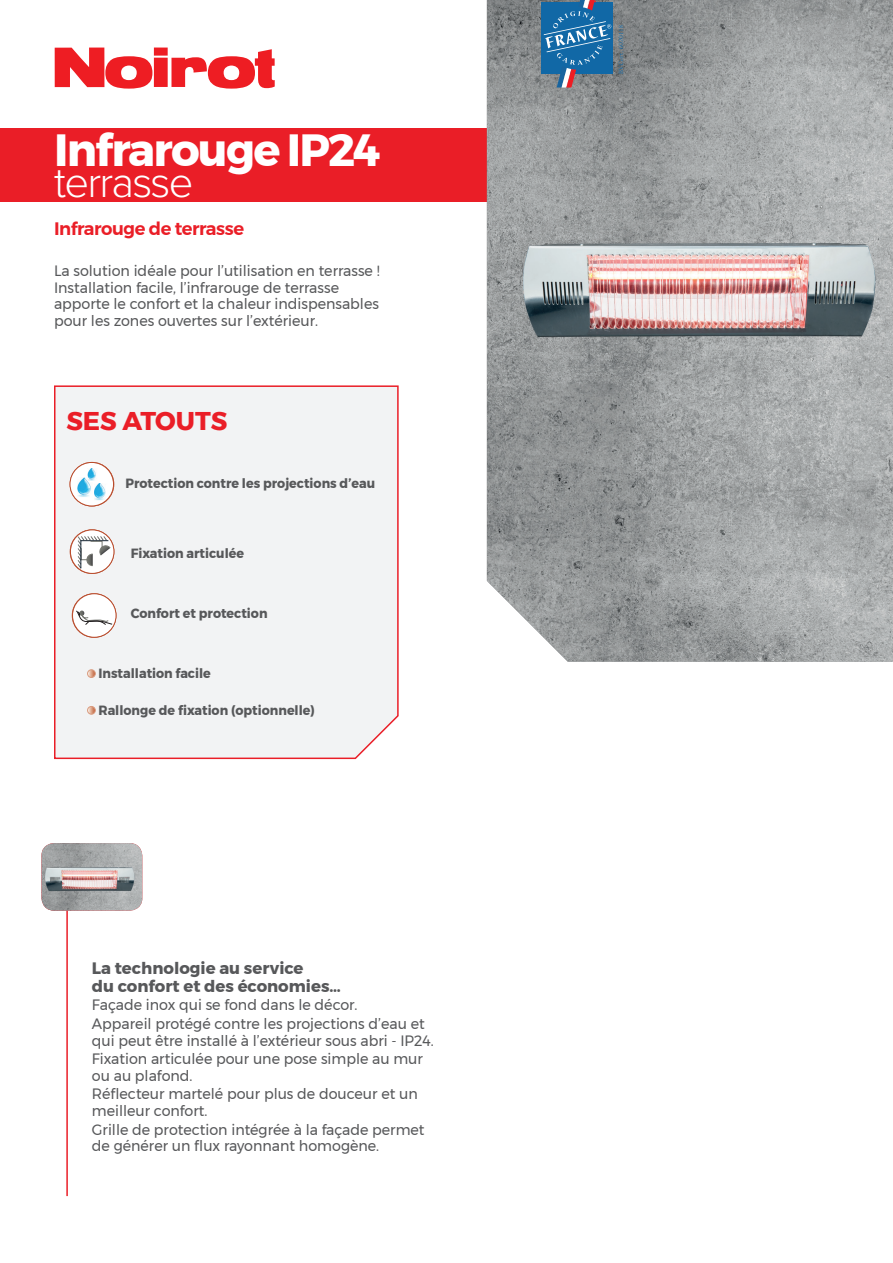
<style>
.page{position:relative;width:893px;height:1263px;background:#fff}
.page>*{position:absolute;margin:0;border:0;box-sizing:border-box;transform-origin:0 0}
.Nom_produit_SDB{font:700 45px "Montserrat";letter-spacing:-.04em;color:#fff}
.Nom_produit_SDB-2{font:300 43.5px "Proxima Nova";letter-spacing:-.04em;color:#fff}
.t1{font:700 25.65px "Montserrat";color:#ea1e27}
.Type_produit_INDU{font:600 18px "Montserrat";letter-spacing:-.025em;color:#ea1e27}
.Titre_Argu_INDU_doub{font:700 16.5px/18px "Montserrat";color:#57585a}
.TEXTE_COURANT_EXPLIC{font:15px/16.5px "Montserrat";color:#57585a;scale:.95 1}
.Ses_Atouts{font:700 13.35px "Montserrat";color:#57585a;scale:.95 1}
</style>
<div class="page">
<div style="left:0;top:128px;width:893px;height:74px;background:#ea1e27"></div>
<svg style="left:55px;top:47px;width:220px;height:42px"></svg>
<img style="left:487px;top:0;width:406px;height:661px">
<div style="left:54px;top:385px;width:345px;height:375px;background:#f2f3f4"></div>
<div style="left:541px;top:2px;width:72px;height:72px;background:#1168a6"></div>
<svg style="left:544px;top:0;width:67px;height:88px"></svg>
<svg style="left:619px;top:25px;width:4px;height:49px"></svg>
<hr style="left:66px;top:899px;width:2px;height:297px;background:#ea1e27">
<img style="left:41px;top:843px;width:101px;height:68px">
<svg style="left:72px;top:594px;width:44px;height:43px"></svg>
<div style="left:73px;top:594px;width:43px;height:43px;background:#fff;border-radius:50%"></div>
<div style="left:72px;top:593px;width:44px;height:44px;border:1px solid #b94b2b;border-radius:50%"></div>
<div style="left:70px;top:462px;width:44px;height:44px;background:#fff;border-radius:50%"></div>
<div style="left:70px;top:462px;width:44px;height:44px;border:1px solid #b94b2b;border-radius:50%"></div>
<svg style="left:70px;top:530px;width:44px;height:43px"></svg>
<div style="left:70px;top:530px;width:44px;height:44px;border:1px solid #b94b2b;border-radius:50%"></div>
<img style="left:94px;top:483px;width:13px;height:17px">
<img style="left:77px;top:478px;width:16px;height:19px">
<svg style="left:87px;top:468px;width:9px;height:12px"></svg>
<svg style="left:77px;top:536px;width:34px;height:33px"></svg>
<svg style="left:75px;top:610px;width:38px;height:16px"></svg>
<svg style="left:89px;top:671px;width:5px;height:5px"></svg>
<div style="left:87px;top:669px;width:9px;height:9px;border:1px solid #d99a7d;border-radius:50%"></div>
<svg style="left:88px;top:706px;width:7px;height:8px"></svg>
<div style="left:87px;top:706px;width:9px;height:8px;border:1px solid #d99a7d;border-radius:50%"></div>
<p class="Nom_produit_SDB" style="left:54px;top:114px;width:328px">Infrarouge IP24</p>
<p class="Nom_produit_SDB-2" style="left:54px;top:158px;width:141px">terrasse</p>
<p class="Type_produit_INDU" style="left:54px;top:215px;width:192px">Infrarouge de terrasse</p>
<p class="TEXTE_COURANT_EXPLIC" style="left:54px;top:263px;width:344px">La solution idéale pour l’utilisation en terrasse !<br>Installation facile, l’infrarouge de terrasse apporte le confort et la chaleur indispensables pour les zones ouvertes sur l’extérieur.</p>
<p class="t1" style="left:66px;top:400px;width:163px">SES ATOUTS</p>
<p class="Ses_Atouts" style="left:125px;top:473px;width:264px">Protection contre les projections d’eau</p>
<p class="Ses_Atouts" style="left:131px;top:543px;width:121px">Fixation articulée</p>
<p class="Ses_Atouts" style="left:131px;top:602px;width:145px">Confort et protection</p>
<p class="Ses_Atouts" style="left:98px;top:662px;width:120px">Installation facile</p>
<p class="Ses_Atouts" style="left:98px;top:699px;width:229px">Rallonge de fixation (optionnelle)</p>
<p class="Titre_Argu_INDU_doub" style="left:92px;top:959px;width:251px">La technologie au service<br>du confort et des économies…</p>
<p class="TEXTE_COURANT_EXPLIC" style="left:92px;top:997px;width:281px">Façade inox qui se fond dans le décor.</p>
<p class="TEXTE_COURANT_EXPLIC" style="left:92px;top:1015px;width:361px">Appareil protégé contre les projections d’eau et qui peut être installé à l’extérieur sous abri - IP24.</p>
<p class="TEXTE_COURANT_EXPLIC" style="left:92px;top:1050px;width:350px">Fixation articulée pour une pose simple au mur ou au plafond.</p>
<p class="TEXTE_COURANT_EXPLIC" style="left:92px;top:1085px;width:345px">Réflecteur martelé pour plus de douceur et un meilleur confort.</p>
<p class="TEXTE_COURANT_EXPLIC" style="left:92px;top:1121px;width:352px">Grille de protection intégrée à la façade permet de générer un flux rayonnant homogène.</p>
</div>
